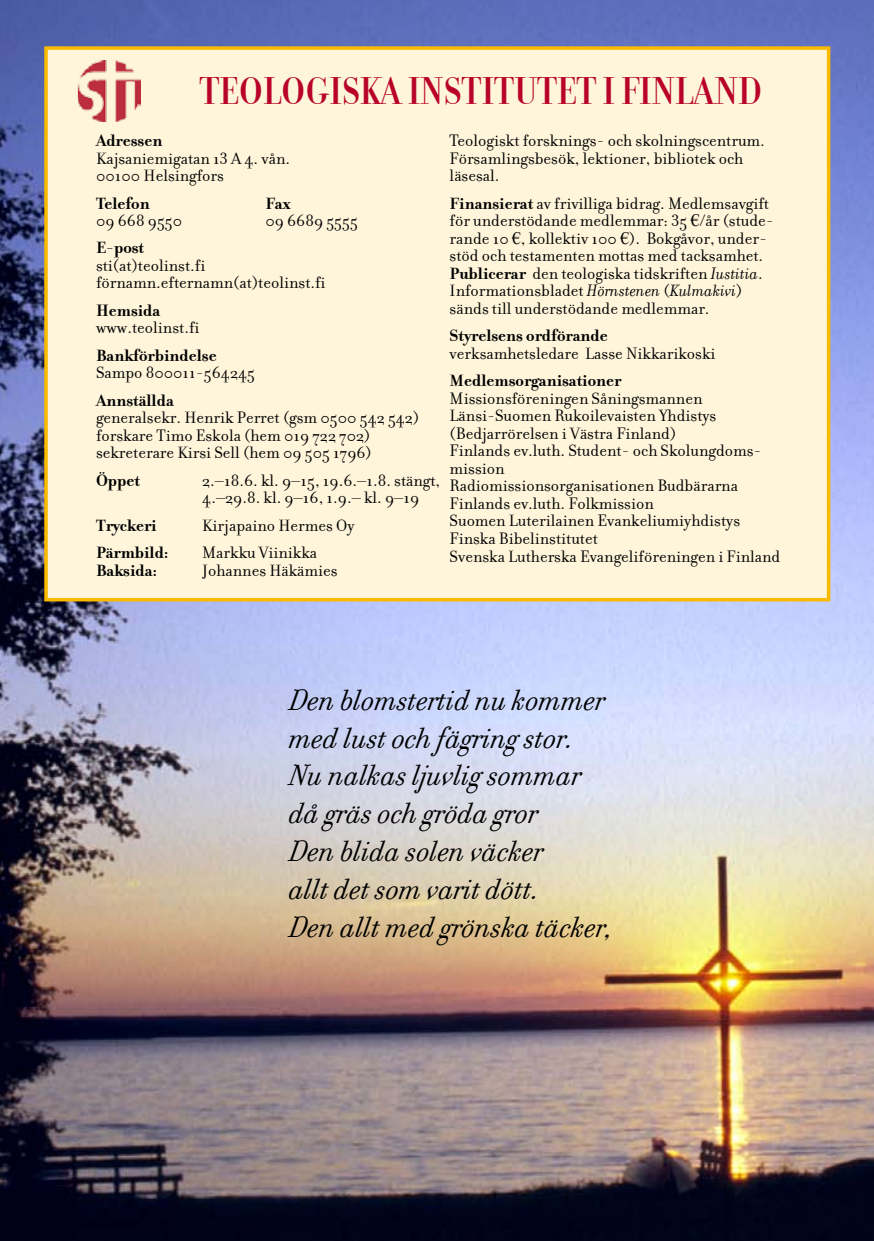
<style>
.page{position:relative;width:874px;height:1241px;background:#fff}
.page>*{position:absolute;margin:0;border:0;box-sizing:border-box;transform-origin:0 0}
.t1{font:700 42px "Filosofia Grand";color:#b80228}
.t2{font:italic 31.5px/37.8px "Filosofia";color:#000}
.t3{font:17.5px/17.5px "Filosofia";color:#000}
.t4{font:700 17.5px "Filosofia";color:#000}
.s1{font-weight:700}
.s2{font-family:"Times New Roman"}
.s3{font-style:italic}
</style>
<div class="page">
<img style="left:0;top:0;width:873px;height:1240px">
<div style="left:46px;top:48px;width:782px;height:551px;background:#fef5db"></div>
<div style="left:44px;top:46px;width:786px;height:555px;border:4px solid #faba00"></div>
<img style="left:78px;top:60px;width:62px;height:62px">
<svg style="left:433px;top:1157px;width:9px;height:14px"></svg>
<h1 class="t1" style="left:199px;top:68px;width:564px">TEOLOGISKA INSTITUTET I FINLAND</h1>
<p class="t3" style="left:449px;top:132px;width:316px">Teologiskt forsknings- och skolningscentrum.<br>Församlingsbesök, lektioner, bibliotek och läsesal.</p>
<p class="t3" style="left:449px;top:195px;width:326px"><span class="s1">Finansierat</span> av frivilliga bidrag. Medlemsavgift för understödande medlemmar: 35 <span class="s2">€</span>/år (stude&shy;rande 10 <span class="s2">€</span>, kollektiv 100 <span class="s2">€</span>). Bokgåvor, under&shy;stöd och testamenten mottas med tacksamhet.<br><span class="s1">Publicerar</span> den teologiska tidskriften <span class="s3">Iustitia</span>.<br>Informationsbladet <span class="s3">Hörnstenen</span> (<span class="s3">Kulmakivi</span>) sänds till understödande medlemmar.</p>
<p class="t4" style="left:449px;top:325px;width:159px">Styrelsens ordförande</p>
<p class="t3" style="left:449px;top:345px;width:267px">verksamhetsledare Lasse Nikkarikoski</p>
<p class="t4" style="left:449px;top:370px;width:173px">Medlemsorganisationer</p>
<p class="t3" style="left:449px;top:390px;width:332px">Missionsföreningen Såningsmannen Länsi-Suomen Rukoilevaisten Yhdistys (Bedjarrörelsen i Västra Finland)<br>Finlands ev.luth. Student- och Skolungdoms&shy;mission<br>Radiomissionsorganisationen Budbärarna Finlands ev.luth. Folkmission<br>Suomen Luterilainen Evankeliumiyhdistys Finska Bibelinstitutet<br>Svenska Lutherska Evangeliföreningen i Finland</p>
<p class="t4" style="left:96px;top:130px;width:68px">Adressen</p>
<p class="t3" style="left:96px;top:150px;width:195px">Kajsaniemigatan 13 A 4. vån.<br>00100 Helsingfors</p>
<p class="t4" style="left:96px;top:192px;width:55px">Telefon</p>
<p class="t4" style="left:265px;top:192px;width:27px">Fax</p>
<p class="t3" style="left:96px;top:212px;width:88px">09 668 9550</p>
<p class="t3" style="left:265px;top:212px;width:94px">09 6689 5555</p>
<p class="t4" style="left:96px;top:237px;width:50px">E-post</p>
<p class="t3" style="left:96px;top:257px;width:231px">sti(at)teolinst.fi förnamn.efternamn(at)teolinst.fi</p>
<p class="t4" style="left:96px;top:300px;width:66px">Hemsida</p>
<p class="t3" style="left:96px;top:319px;width:105px">www.teolinst.fi</p>
<p class="t4" style="left:96px;top:345px;width:122px">Bankförbindelse</p>
<p class="t3" style="left:96px;top:364px;width:160px">Sampo 800011-564245</p>
<p class="t4" style="left:96px;top:390px;width:79px">Annställda</p>
<p class="t3" style="left:96px;top:409px;width:324px">generalsekr. Henrik Perret (gsm 0500 542 542) forskare Timo Eskola (hem 019 722 702) sekreterare Kirsi Sell (hem 09 505 1796)</p>
<p class="t4" style="left:96px;top:470px;width:46px">Öppet</p>
<p class="t3" style="left:202px;top:472px;width:239px">2.–18.6. kl. 9–15, 19.6.–1.8. stängt,<br>4.–29.8. kl. 9–16, 1.9.– kl. 9–19</p>
<p class="t4" style="left:96px;top:514px;width:62px">Tryckeri</p>
<p class="t3" style="left:202px;top:516px;width:154px">Kirjapaino Hermes Oy</p>
<p class="t4" style="left:96px;top:542px;width:74px">Pärmbild:</p>
<p class="t3" style="left:202px;top:544px;width:116px">Markku Viinikka</p>
<p class="t4" style="left:96px;top:559px;width:63px">Baksida:</p>
<p class="t3" style="left:202px;top:561px;width:137px">Johannes Häkämies</p>
<h2 class="t2" style="left:288px;top:681px;width:332px">Den blomstertid nu kommer med lustoch fägring stor.<br>Nu nalkasljuvlig sommar då gräsoch gröda gror<br>Den blida solen väcker alltdetsom varitdött.<br>Den alltmed grönska täcker,</h2>
</div>
